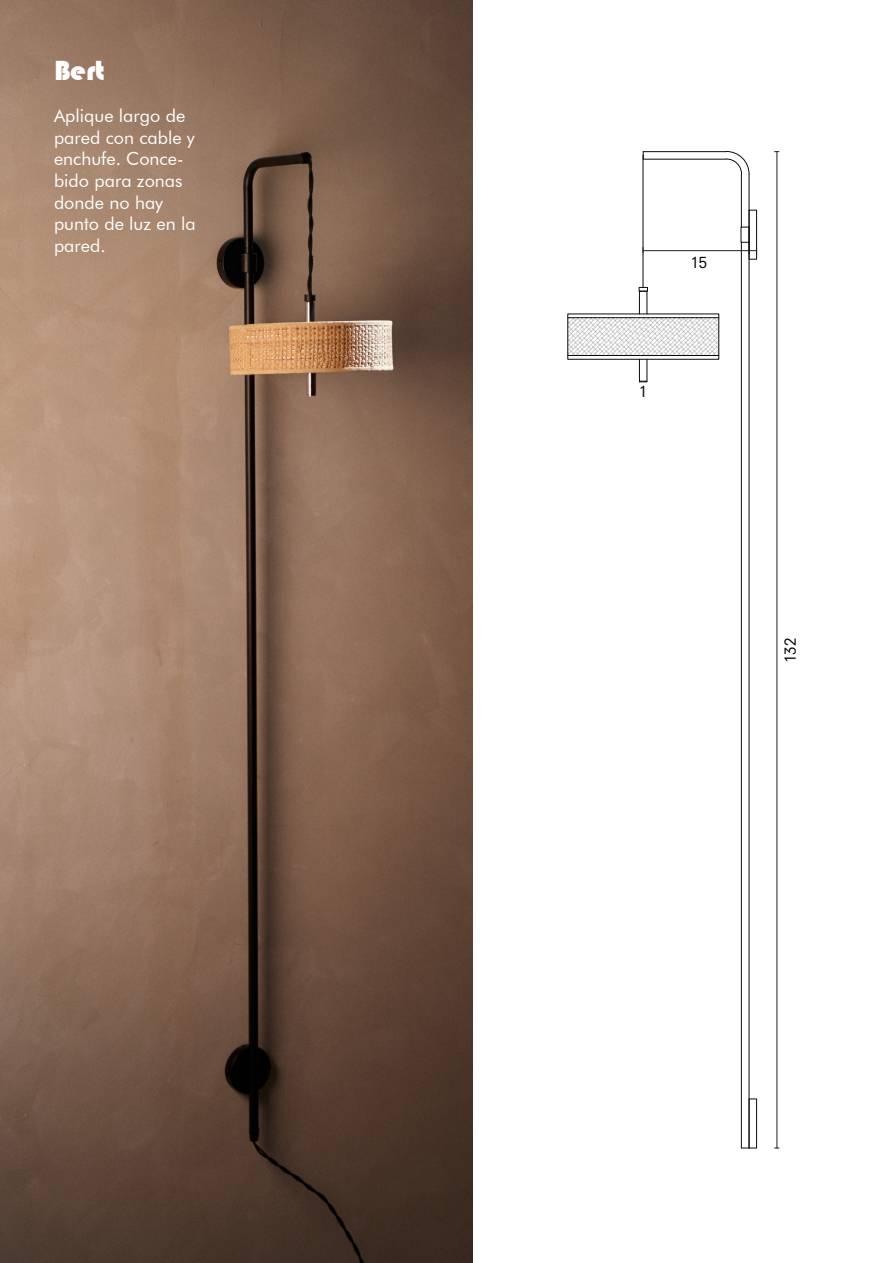
<style>
.page{position:relative;width:893px;height:1263px;background:#fff}
.page>*{position:absolute;margin:0;border:0;box-sizing:border-box;transform-origin:0 0}
.t1{font:28.5px "Bauhaus 93";color:#fff}
.t2{font:18px/21.6px "Futura BT";color:#fff}
.t3{font:15px "Neuzeit SLT Std";color:#000}
</style>
<div class="page">
<img style="left:0;top:0;width:472px;height:1263px">
<div style="left:639px;top:287px;width:9px;height:5px;border:1px solid #0c0c0c"></div>
<svg style="left:567px;top:290px;width:152px;height:92px"></svg>
<div style="left:749px;top:210px;width:8px;height:50px;border:1px solid #0c0c0c"></div>
<hr style="left:749px;top:174px;width:1px;height:80px;background:#0c0c0c">
<hr style="left:741px;top:174px;width:1px;height:53px;background:#0c0c0c">
<hr style="left:643px;top:155px;width:1px;height:132px;background:#0c0c0c">
<svg style="left:642px;top:151px;width:108px;height:24px"></svg>
<div style="left:741px;top:227px;width:8px;height:16px;border:1px solid #0c0c0c"></div>
<hr style="left:741px;top:242px;width:1px;height:906px;background:#0c0c0c">
<hr style="left:749px;top:242px;width:1px;height:906px;background:#0c0c0c">
<div style="left:749px;top:1098px;width:8px;height:50px;border:1px solid #0c0c0c"></div>
<hr style="left:643px;top:250px;width:114px;height:1px;background:#231f20">
<hr style="left:777px;top:152px;width:1px;height:996px;background:#231f20">
<p class="t1" style="left:54px;top:54px;width:52px">Bert</p>
<p class="t2" style="left:54px;top:105px;width:143px">Aplique largo de pared con cable y enchufe. Conce&shy;bido para zonas donde no hay punto de luz en la pared.</p>
<p class="t3" style="left:639px;top:382px;width:10px">1</p>
<p class="t3" style="left:690px;top:254px;width:18px">15</p>
<p class="t3" style="left:781px;top:663px;width:27px;rotate:-90deg">132</p>
</div>
